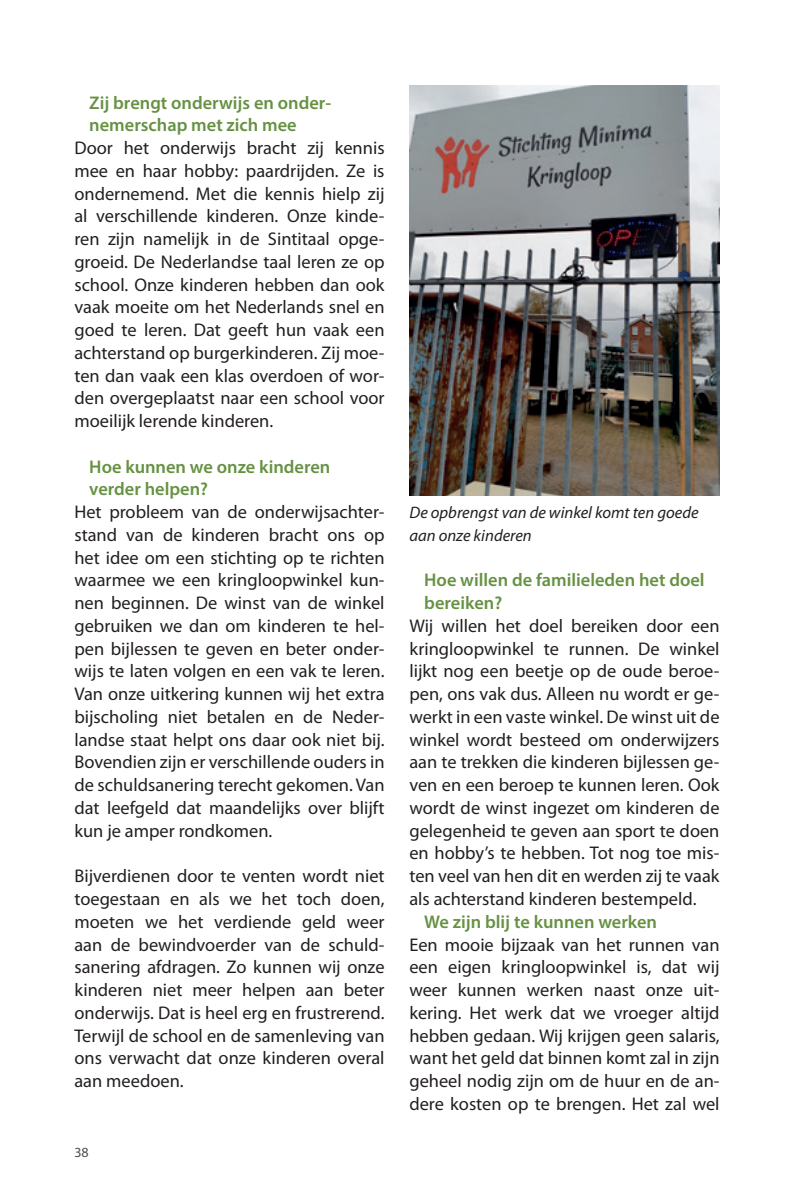
<style>
.page{position:relative;width:794px;height:1191px;background:#fff}
.page>*{position:absolute;margin:0;border:0;box-sizing:border-box;transform-origin:0 0}
.t1{font:18.38px/22.8px "Myriad Pro";color:#231f20;text-align:justify}
.t2{font:600 18.38px/22.8px "Myriad Pro";color:#669142}
.t3{font:italic 16.62px/22.8px "Myriad Pro";color:#231f20}
.t4{font:14px "Myriad Pro";color:#4b4c4d}
</style>
<div class="page">
<img style="left:409px;top:86px;width:310px;height:409px">
<p class="t2" style="left:89px;top:90px;width:243px">Zij brengt onderwijs en onder&shy;nemerschap met zich mee</p>
<p class="t1" style="left:74px;top:136px;width:312px">Door het onderwijs bracht zij kennis mee en haar hobby: paardrijden. Ze is ondernemend. Met die kennis hielp zij al verschillende kinderen. Onze kinde&shy;ren zijn namelijk in de Sintitaal opge&shy;groeid. De Nederlandse taal leren ze op school. Onze kinderen hebben dan ook vaak moeite om het Nederlands snel en goed te leren. Dat geeft hun vaak een achterstand op burgerkinderen. Zij moe&shy;ten dan vaak een klas overdoen of wor&shy;den overgeplaatst naar een school voor moeilijk lerende kinderen.</p>
<p class="t2" style="left:89px;top:454px;width:243px">Hoe kunnen we onze kinderen verder helpen?</p>
<p class="t1" style="left:74px;top:500px;width:312px">Het probleem van de onderwijsachter&shy;stand van de kinderen bracht ons op het idee om een stichting op te richten waarmee we een kringloopwinkel kun&shy;nen beginnen. De winst van de winkel gebruiken we dan om kinderen te hel&shy;pen bijlessen te geven en beter onder&shy;wijs te laten volgen en een vak te leren.<br>Van onze uitkering kunnen wij het extra bijscholing niet betalen en de Neder&shy;landse staat helpt ons daar ook niet bij.<br>Bovendien zijn er verschillende ouders in de schuldsanering terecht gekomen. Van dat leefgeld dat maandelijks over blijft kun je amper rondkomen.</p>
<p class="t1" style="left:74px;top:864px;width:312px">Bijverdienen door te venten wordt niet toegestaan en als we het toch doen, moeten we het verdiende geld weer aan de bewindvoerder van de schuld&shy;sanering afdragen. Zo kunnen wij onze kinderen niet meer helpen aan beter onderwijs. Dat is heel erg en frustrerend.<br>Terwijl de school en de samenleving van ons verwacht dat onze kinderen overal aan meedoen.</p>
<p class="t4" style="left:74px;top:1143px;width:16px">38</p>
<p class="t3" style="left:409px;top:501px;width:291px">De opbrengst van de winkel komt ten goede aan onze kinderen</p>
<p class="t2" style="left:424px;top:568px;width:282px">Hoe willen de familieleden het doel bereiken?</p>
<p class="t1" style="left:409px;top:614px;width:312px">Wij willen het doel bereiken door een kringloopwinkel te runnen. De winkel lijkt nog een beetje op de oude beroe&shy;pen, ons vak dus. Alleen nu wordt er ge&shy;werkt in een vaste winkel. De winst uit de winkel wordt besteed om onderwijzers aan te trekken die kinderen bijlessen ge&shy;ven en een beroep te kunnen leren. Ook wordt de winst ingezet om kinderen de gelegenheid te geven aan sport te doen en hobby’s te hebben. Tot nog toe mis&shy;ten veel van hen dit en werden zij te vaak als achterstand kinderen bestempeld.</p>
<p class="t2" style="left:424px;top:909px;width:234px">We zijn blij te kunnen werken</p>
<p class="t1" style="left:409px;top:932px;width:312px">Een mooie bijzaak van het runnen van een eigen kringloopwinkel is, dat wij weer kunnen werken naast onze uit&shy;kering. Het werk dat we vroeger altijd hebben gedaan. Wij krijgen geen salaris, want het geld dat binnen komt zal in zijn geheel nodig zijn om de huur en de an&shy;dere kosten op te brengen. Het zal wel</p>
</div>
